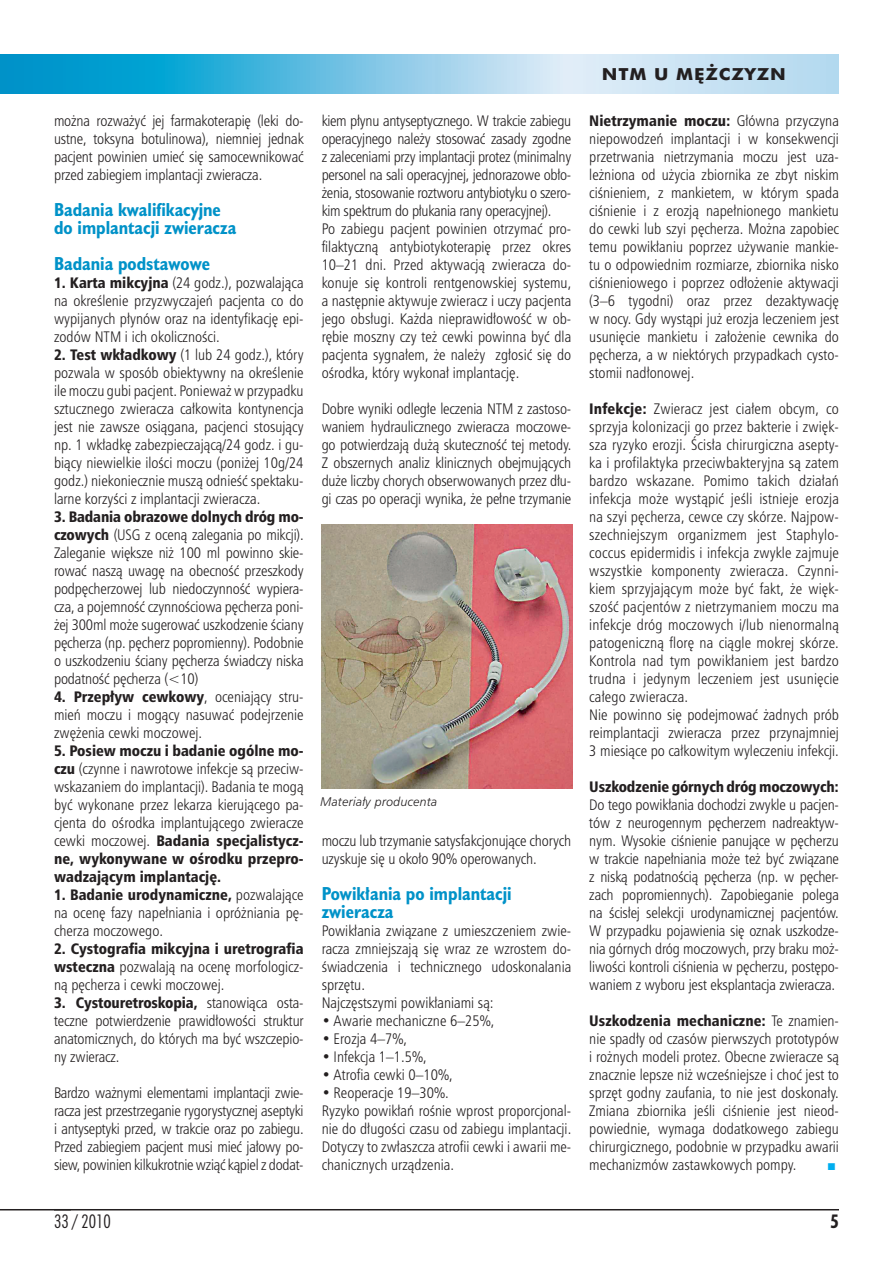
<style>
.page{position:relative;width:893px;height:1263px;background:#fff}
.page>*{position:absolute;margin:0;border:0;box-sizing:border-box;transform-origin:0 0}
.t1{font:18px "Futura Lt Cn PL";color:#231f20}
.t2{font:18px "Futura Bd Cn PL";color:#231f20}
.t3{font:700 17.25px/18px "Humanst 521 Cn PL";color:#0092c8}
.t4{font:700 16.2px "Futura PL";letter-spacing:.05em;color:#231f20;scale:1.11 1}
.t5{font:14.7px/18px "Humnst 777 Lt Cn PL";color:#231f20;text-align:justify}
.t6{font:14.7px/18px "Humnst 777 Blk Cn PL";color:#231f20;text-align:justify}
.t7{font:14.7px "Arial";color:#00aeef}
.t8{font:italic 12px "Humnst 777 Lt PL";letter-spacing:.01em;color:#231f20}
.s1{font-family:"Humnst 777 Blk Cn PL"}
.s2{font-family:"Humnst 777 Lt Cn PL"}
</style>
<div class="page">
<svg style="left:0;top:54px;width:839px;height:39px"></svg>
<hr style="left:0;top:1209px;width:71px;height:1px;background:#231f20">
<hr style="left:54px;top:1209px;width:785px;height:1px;background:#231f20">
<img style="left:321px;top:524px;width:252px;height:264px">
<p class="t5" style="left:54px;top:111px;width:251px">można rozważyć jej farmakoterapię (leki do&shy;ustne, toksyna botulinowa), niemniej jednak pacjent powinien umieć się samocewnikować przed zabiegiem implantacji zwieracza.</p>
<p class="t3" style="left:54px;top:200px;width:184px">Badania kwalifikacyjne do implantacji zwieracza</p>
<p class="t3" style="left:54px;top:254px;width:158px">Badania podstawowe</p>
<p class="t5" style="left:54px;top:273px;width:251px"><span class="s1">1. Karta mikcyjna</span> (24 godz.), pozwalająca na określenie przyzwyczajeń pacjenta co do wypijanych płynów oraz na identyfikację epi&shy;zodów NTM i ich okoliczności.</p>
<p class="t5" style="left:54px;top:345px;width:251px"><span class="s1">2. Test wkładkowy</span> (1 lub 24 godz.), który pozwala w sposób obiektywny na określenie ile moczu gubi pacjent. Ponieważ w przypadku sztucznego zwieracza całkowita kontynencja jest nie zawsze osiągana, pacjenci stosujący np. 1 wkładkę zabezpieczającą/24 godz. i gu&shy;biący niewielkie ilości moczu (poniżej 10g/24 godz.) niekoniecznie muszą odnieść spektaku&shy;larne korzyści z implantacji zwieracza.</p>
<p class="t6" style="left:54px;top:507px;width:251px">3. Badania obrazowe dolnych dróg mo-</p>
<p class="t5" style="left:54px;top:525px;width:251px"><span class="s1">czowych</span> (USG z oceną zalegania po mikcji).<br>Zaleganie większe niż 100 ml powinno skie&shy;rować naszą uwagę na obecność przeszkody podpęcherzowej lub niedoczynność wypiera&shy;cza, a pojemność czynnościowa pęcherza poni&shy;żej 300ml może sugerować uszkodzenie ściany pęcherza (np. pęcherz popromienny). Podobnie o uszkodzeniu ściany pęcherza świadczy niska podatność pęcherza (&lt;10)</p>
<p class="t6" style="left:54px;top:687px;width:251px">4. Przepływ cewkowy<span class="s2">, oceniający stru-</span></p>
<p class="t5" style="left:54px;top:705px;width:251px">mień moczu i mogący nasuwać podejrzenie zwężenia cewki moczowej.</p>
<p class="t6" style="left:54px;top:741px;width:251px">5. Posiew moczu i badanie ogólne mo-</p>
<p class="t5" style="left:54px;top:759px;width:251px"><span class="s1">czu</span> (czynne i nawrotowe infekcje są przeciw&shy;wskazaniem do implantacji). Badania te mogą być wykonane przez lekarza kierującego pa&shy;cjenta do ośrodka implantującego zwieracze</p>
<p class="t6" style="left:54px;top:831px;width:251px"><span class="s2">cewki moczowej.</span> Badania specjalistycz&shy;ne, wykonywane w ośrodku przepro&shy;wadzającym implantację.</p>
<p class="t6" style="left:54px;top:885px;width:251px">1. Badanie urodynamiczne, <span class="s2">pozwalające</span></p>
<p class="t5" style="left:54px;top:903px;width:251px">na ocenę fazy napełniania i opróżniania pę&shy;cherza moczowego.</p>
<p class="t6" style="left:54px;top:939px;width:251px">2. Cystografia mikcyjna i uretrografia</p>
<p class="t5" style="left:54px;top:957px;width:251px"><span class="s1">wsteczna</span> pozwalają na ocenę morfologicz&shy;ną pęcherza i cewki moczowej.</p>
<p class="t6" style="left:54px;top:993px;width:251px">3. Cystouretroskopia, <span class="s2">stanowiąca osta-</span></p>
<p class="t5" style="left:54px;top:1011px;width:251px">teczne potwierdzenie prawidłowości struktur anatomicznych, do których ma być wszczepio&shy;ny zwieracz.</p>
<p class="t5" style="left:54px;top:1083px;width:251px">Bardzo ważnymi elementami implantacji zwie&shy;racza jest przestrzeganie rygorystycznej aseptyki i antyseptyki przed, w trakcie oraz po zabiegu.<br>Przed zabiegiem pacjent musi mieć jałowy po&shy;siew, powinien kilkukrotnie wziąć kąpiel z dodat-</p>
<p class="t5" style="left:322px;top:111px;width:251px;text-align:left">kiem płynu antyseptycznego. W trakcie zabiegu operacyjnego należy stosować zasady zgodne z zaleceniami przy implantacji protez (minimalny personel na sali operacyjnej, jednorazowe obło&shy;żenia, stosowanie roztworu antybiotyku o szero&shy;kim spektrum do płukania rany operacyjnej).<br>Po zabiegu pacjent powinien otrzymać pro&shy;filaktyczną antybiotykoterapię przez okres 10–21 dni. Przed aktywacją zwieracza do&shy;konuje się kontroli rentgenowskiej systemu, a następnie aktywuje zwieracz i uczy pacjenta jego obsługi. Każda nieprawidłowość w ob&shy;rębie moszny czy też cewki powinna być dla pacjenta sygnałem, że należy zgłosić się do ośrodka, który wykonał implantację.</p>
<p class="t5" style="left:322px;top:399px;width:251px">Dobre wyniki odległe leczenia NTM z zastoso&shy;waniem hydraulicznego zwieracza moczowe&shy;go potwierdzają dużą skuteczność tej metody.<br>Z obszernych analiz klinicznych obejmujących duże liczby chorych obserwowanych przez dłu&shy;gi czas po operacji wynika, że pełne trzymanie</p>
<p class="t8" style="left:321px;top:794px;width:118px">Materiały producenta</p>
<p class="t5" style="left:322px;top:831px;width:251px">moczu lub trzymanie satysfakcjonujące chorych uzyskuje się u około 90% operowanych.</p>
<p class="t3" style="left:322px;top:884px;width:191px">Powikłania po implantacji zwieracza</p>
<p class="t5" style="left:322px;top:921px;width:251px;text-align:left">Powikłania związane z umieszczeniem zwie&shy;racza zmniejszają się wraz ze wzrostem do&shy;świadczenia i technicznego udoskonalania sprzętu.<br>Najczęstszymi powikłaniami są:</p>
<p class="t5" style="left:322px;top:1011px;width:174px">• Awarie mechaniczne 6–25%,</p>
<p class="t5" style="left:322px;top:1029px;width:87px">• Erozja 4–7%,</p>
<p class="t5" style="left:322px;top:1047px;width:107px">• Infekcja 1–1.5%,</p>
<p class="t5" style="left:322px;top:1065px;width:133px">• Atrofia cewki 0–10%,</p>
<p class="t5" style="left:322px;top:1083px;width:251px;text-align:left">• Reoperacje 19–30%.<br>Ryzyko powikłań rośnie wprost proporcjonal&shy;nie do długości czasu od zabiegu implantacji.<br>Dotyczy to zwłaszcza atrofii cewki i awarii me&shy;chanicznych urządzenia.</p>
<p class="t4" style="left:602px;top:64px;width:167px">NTM U MĘŻCZYZN</p>
<p class="t6" style="left:589px;top:111px;width:251px">Nietrzymanie moczu: <span class="s2">Główna przyczyna</span></p>
<p class="t5" style="left:589px;top:129px;width:251px">niepowodzeń implantacji i w konsekwencji przetrwania nietrzymania moczu jest uza&shy;leżniona od użycia zbiornika ze zbyt niskim ciśnieniem, z mankietem, w którym spada ciśnienie i z erozją napełnionego mankietu do cewki lub szyi pęcherza. Można zapobiec temu powikłaniu poprzez używanie mankie&shy;tu o odpowiednim rozmiarze, zbiornika nisko ciśnieniowego i poprzez odłożenie aktywacji (3–6 tygodni) oraz przez dezaktywację w nocy. Gdy wystąpi już erozja leczeniem jest usunięcie mankietu i założenie cewnika do pęcherza, a w niektórych przypadkach cysto&shy;stomii nadłonowej.</p>
<p class="t5" style="left:589px;top:399px;width:251px;text-align:left"><span class="s1">Infekcje:</span> Zwieracz jest ciałem obcym, co sprzyja kolonizacji go przez bakterie i zwięk&shy;sza ryzyko erozji. Ścisła chirurgiczna asepty&shy;ka i profilaktyka przeciwbakteryjna są zatem bardzo wskazane. Pomimo takich działań infekcja może wystąpić jeśli istnieje erozja na szyi pęcherza, cewce czy skórze. Najpow&shy;szechniejszym organizmem jest Staphylo&shy;coccus epidermidis i infekcja zwykle zajmuje wszystkie komponenty zwieracza. Czynni&shy;kiem sprzyjającym może być fakt, że więk&shy;szość pacjentów z nietrzymaniem moczu ma infekcje dróg moczowych i/lub nienormalną patogeniczną florę na ciągle mokrej skórze.<br>Kontrola nad tym powikłaniem jest bardzo trudna i jedynym leczeniem jest usunięcie całego zwieracza.<br>Nie powinno się podejmować żadnych prób reimplantacji zwieracza przez przynajmniej 3 miesiące po całkowitym wyleczeniu infekcji.</p>
<p class="t6" style="left:589px;top:777px;width:251px">Uszkodzenie górnych dróg moczowych:</p>
<p class="t5" style="left:589px;top:795px;width:251px">Do tego powikłania dochodzi zwykle u pacjen&shy;tów z neurogennym pęcherzem nadreaktyw&shy;nym. Wysokie ciśnienie panujące w pęcherzu w trakcie napełniania może też być związane z niską podatnością pęcherza (np. w pęcher&shy;zach popromiennych). Zapobieganie polega na ścisłej selekcji urodynamicznej pacjentów.<br>W przypadku pojawienia się oznak uszkodze&shy;nia górnych dróg moczowych, przy braku moż&shy;liwości kontroli ciśnienia w pęcherzu, postępo&shy;waniem z wyboru jest eksplantacja zwieracza.</p>
<p class="t6" style="left:589px;top:1011px;width:251px">Uszkodzenia mechaniczne: <span class="s2">Te znamien-</span></p>
<p class="t5" style="left:589px;top:1029px;width:251px">nie spadły od czasów pierwszych prototypów i rożnych modeli protez. Obecne zwieracze są znacznie lepsze niż wcześniejsze i choć jest to sprzęt godny zaufania, to nie jest doskonały.<br>Zmiana zbiornika jeśli ciśnienie jest nieod&shy;powiednie, wymaga dodatkowego zabiegu chirurgicznego, podobnie w przypadku awarii mechanizmów zastawkowych pompy.</p>
<p class="t7" style="left:827px;top:1155px;width:10px">■</p>
<p class="t1" style="left:54px;top:1210px;width:58px">33 / 2010</p>
<p class="t2" style="left:831px;top:1210px;width:10px">5</p>
</div>
